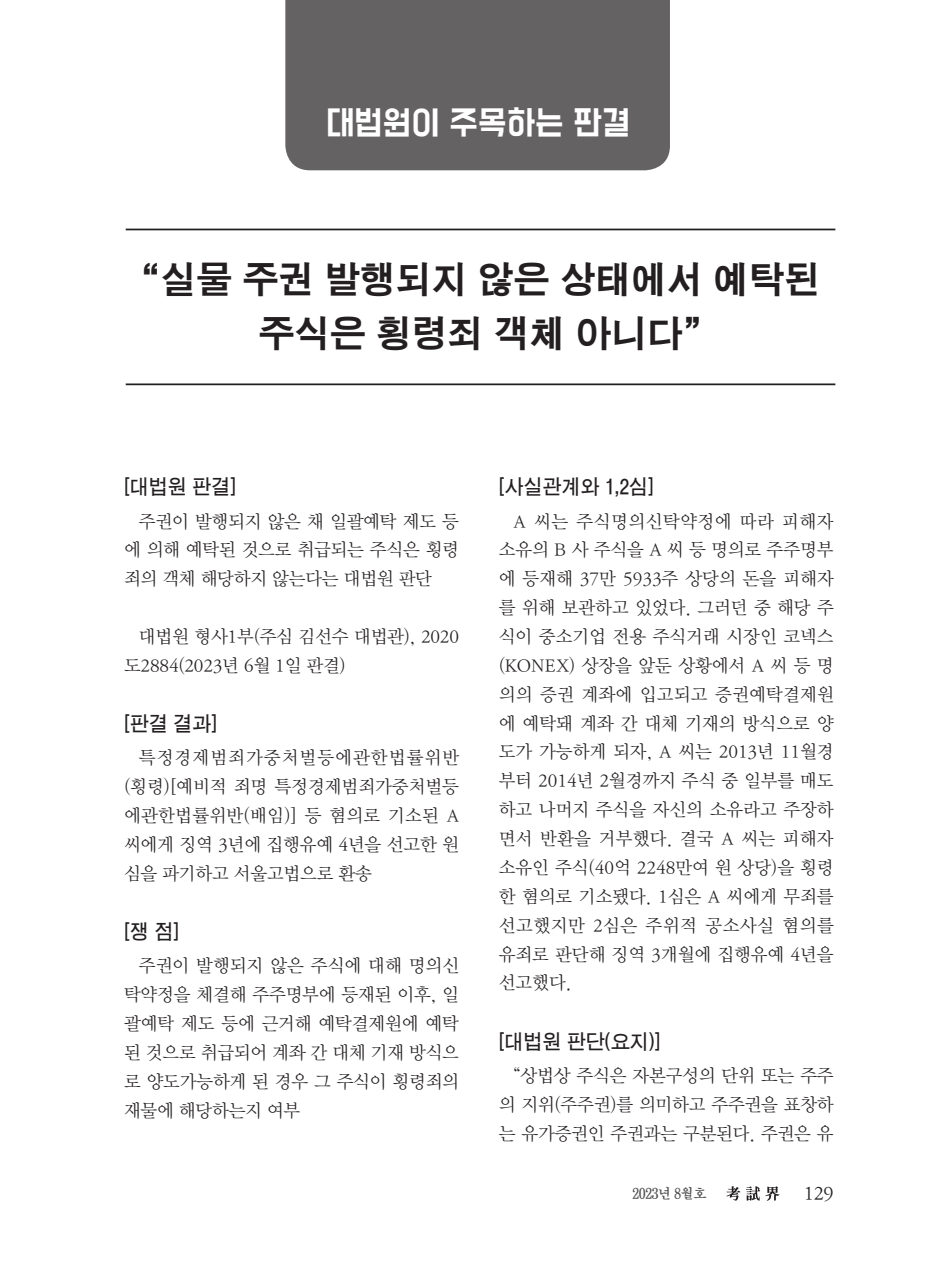
<style>
.page{position:relative;width:933px;height:1275px;background:#fff}
.page>*{position:absolute;margin:0;border:0;box-sizing:border-box;transform-origin:0 0}
.t1{font:36.75px/54.2px "D Xgo Std 60";color:#231f20;text-align:center}
.t2{font:29.75px "BM Do Hyeon";color:#fff}
.t3{font:20.12px "D Xgo Std 40";letter-spacing:-.01em;color:#231f20;scale:.95 1}
.t4{font:19.25px "DX Nmu Std 30";color:#231f20}
.t5{font:18.38px/28.9px "DX Nmu Std 25";letter-spacing:-.01em;color:#231f20;text-align:justify}
.t6{font:14px "D Xmu Std 40";letter-spacing:-.05em;color:#231f20;scale:.95 1}
</style>
<div class="page">
<svg style="left:726px;top:1186px;width:14px;height:15px"></svg>
<svg style="left:746px;top:1186px;width:33px;height:15px"></svg>
<div style="left:285px;top:0;width:385px;height:170px;background:#656263"></div>
<hr style="left:126px;top:229px;width:709px;height:1px;background:#231f20">
<hr style="left:126px;top:383px;width:709px;height:2px;background:#231f20">
<h2 class="t2" style="left:326px;top:107px;width:306px">대법원이 주목하는 판결</h2>
<h1 class="t1" style="left:141px;top:255px;width:681px">“실물 주권 발행되지 않은 상태에서 예탁된 주식은 횡령죄 객체 아니다”</h1>
<p class="t3" style="left:124px;top:477px;width:119px">[대법원 판결]</p>
<p class="t5" style="left:124px;top:507px;width:336px;text-indent:15px">주권이 발행되지 않은 채 일괄예탁 제도 등 에 의해 예탁된 것으로 취급되는 주식은 횡령 죄의 객체 해당하지 않는다는 대법원 판단</p>
<p class="t5" style="left:124px;top:623px;width:336px;text-indent:15px">대법원 형사1부(주심 김선수 대법관), 2020 도2884(2023년 6월 1일 판결)</p>
<p class="t3" style="left:124px;top:714px;width:100px">[판결 결과]</p>
<p class="t5" style="left:124px;top:744px;width:336px;text-indent:15px">특정경제범죄가중처벌등에관한법률위반 (횡령)[예비적 죄명 특정경제범죄가중처벌등 에관한법률위반(배임)] 등 혐의로 기소된 A 씨에게 징역 3년에 집행유예 4년을 선고한 원 심을 파기하고 서울고법으로 환송</p>
<p class="t3" style="left:124px;top:922px;width:60px">[쟁 점]</p>
<p class="t5" style="left:124px;top:952px;width:336px;text-indent:15px">주권이 발행되지 않은 주식에 대해 명의신 탁약정을 체결해 주주명부에 등재된 이후, 일 괄예탁 제도 등에 근거해 예탁결제원에 예탁 된 것으로 취급되어 계좌 간 대체 기재 방식으 로 양도가능하게 된 경우 그 주식이 횡령죄의 재물에 해당하는지 여부</p>
<p class="t3" style="left:499px;top:477px;width:165px">[사실관계와 1,2심]</p>
<p class="t5" style="left:499px;top:507px;width:336px;text-indent:15px">A 씨는 주식명의신탁약정에 따라 피해자 소유의 B 사 주식을 A 씨 등 명의로 주주명부 에 등재해 37만 5933주 상당의 돈을 피해자 를 위해 보관하고 있었다. 그러던 중 해당 주 식이 중소기업 전용 주식거래 시장인 코넥스 (KONEX) 상장을 앞둔 상황에서 A 씨 등 명 의의 증권 계좌에 입고되고 증권예탁결제원 에 예탁돼 계좌 간 대체 기재의 방식으로 양 도가 가능하게 되자, A 씨는 2013년 11월경 부터 2014년 2월경까지 주식 중 일부를 매도 하고 나머지 주식을 자신의 소유라고 주장하 면서 반환을 거부했다. 결국 A 씨는 피해자 소유인 주식(40억 2248만여 원 상당)을 횡령 한 혐의로 기소됐다. 1심은 A 씨에게 무죄를 선고했지만 2심은 주위적 공소사실 혐의를 유죄로 판단해 징역 3개월에 집행유예 4년을 선고했다.</p>
<p class="t3" style="left:499px;top:1031px;width:172px">[대법원 판단(요지)]</p>
<p class="t5" style="left:499px;top:1062px;width:336px;text-indent:15px">“상법상 주식은 자본구성의 단위 또는 주주 의 지위(주주권)를 의미하고 주주권을 표창하 는 유가증권인 주권과는 구분된다. 주권은 유</p>
<p class="t6" style="left:632px;top:1186px;width:80px">2023년 8월호</p>
<p class="t4" style="left:804px;top:1183px;width:31px">129</p>
</div>
